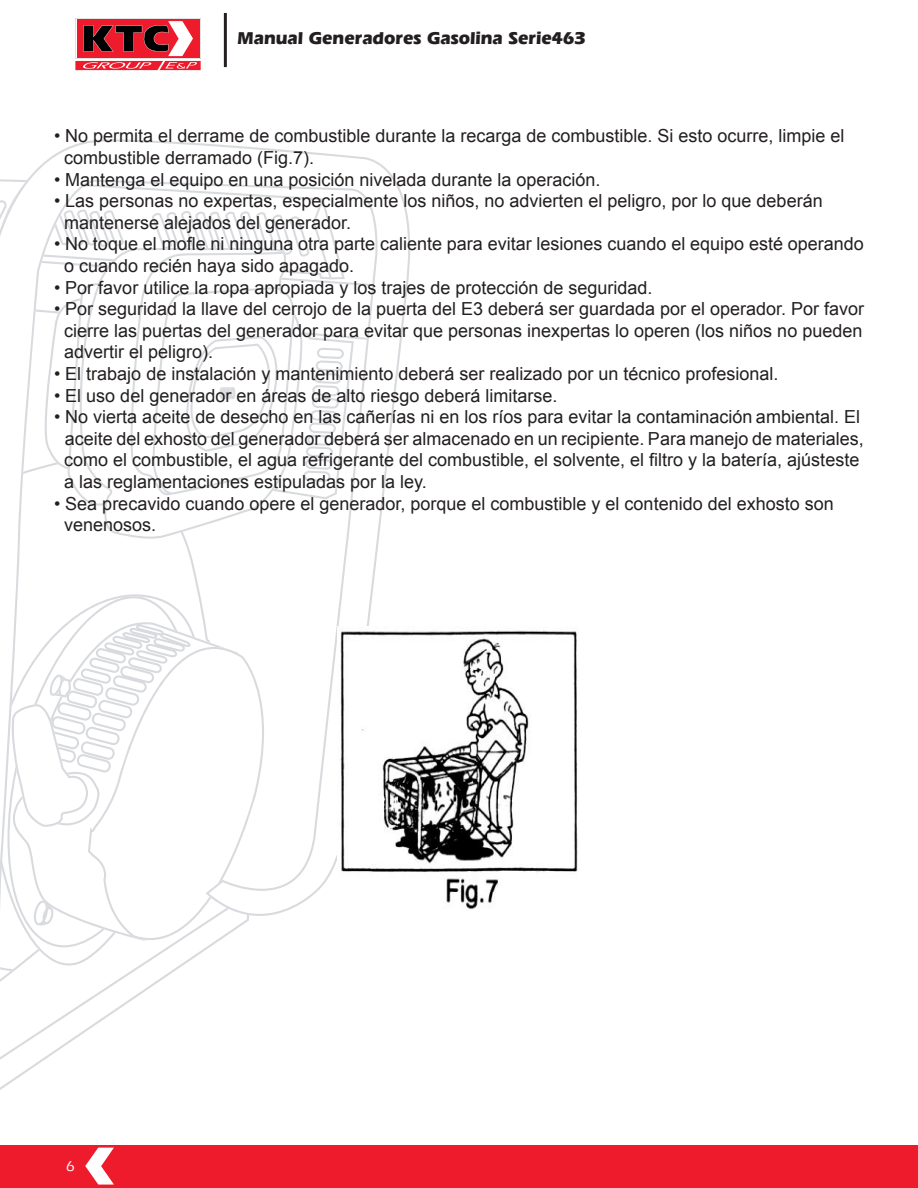
<style>
.page{position:relative;width:918px;height:1188px;background:#fff}
.page>*{position:absolute;margin:0;border:0;box-sizing:border-box;transform-origin:0 0}
.t1{font:18px/21.6px "Arial";color:#231f20}
.t2{font:700 18px "Eras IT Cby BT";color:#231f20}
.t3{font:500 15px "Eras IT Cby BT";color:#fff}
</style>
<div class="page">
<div style="left:0;top:1145px;width:918px;height:43px;background:#ee1b2c"></div>
<svg style="left:85px;top:1148px;width:29px;height:37px"></svg>
<hr style="left:224px;top:13px;width:3px;height:54px;background:#231f20">
<svg style="left:75px;top:18px;width:126px;height:52px;background:#c24751"></svg>
<svg style="left:0;top:941px;width:218px;height:149px"></svg>
<svg style="left:2px;top:941px;width:193px;height:25px"></svg>
<svg style="left:50px;top:916px;width:199px;height:24px"></svg>
<svg style="left:0;top:139px;width:410px;height:777px"></svg>
<img style="left:337px;top:626px;width:241px;height:289px">
<p class="t2" style="left:237px;top:27px;width:350px">Manual Generadores Gasolina Serie463</p>
<p class="t1" style="left:64px;top:125px;width:782px;text-indent:-10px">• No permita el derrame de combustible durante la recarga de combustible. Si esto ocurre, limpie el combustible derramado (Fig.7).</p>
<p class="t1" style="left:54px;top:169px;width:548px">• Mantenga el equipo en una posición nivelada durante la operación.</p>
<p class="t1" style="left:64px;top:190px;width:760px;text-indent:-10px">• Las personas no expertas, especialmente los niños, no advierten el peligro, por lo que deberán mantenerse alejados del generador.</p>
<p class="t1" style="left:64px;top:233px;width:801px;text-indent:-10px">• No toque el mofle ni ninguna otra parte caliente para evitar lesiones cuando el equipo esté operando o cuando recién haya sido apagado.</p>
<p class="t1" style="left:54px;top:277px;width:600px">• Por favor utilice la ropa apropiada y los trajes de protección de seguridad.</p>
<p class="t1" style="left:64px;top:298px;width:802px;text-align:justify;text-indent:-10px">• Por seguridad la llave del cerrojo de la puerta del E3 deberá ser guardada por el operador. Por favor cierre las puertas del generador para evitar que personas inexpertas lo operen (los niños no pueden advertir el peligro).</p>
<p class="t1" style="left:54px;top:363px;width:726px">• El trabajo de instalación y mantenimiento deberá ser realizado por un técnico profesional.</p>
<p class="t1" style="left:54px;top:385px;width:505px">• El uso del generador en áreas de alto riesgo deberá limitarse.</p>
<p class="t1" style="left:64px;top:406px;width:801px;text-indent:-10px">• No vierta aceite de desecho en las cañerías ni en los ríos para evitar la contaminación ambiental. El aceite del exhosto del generador deberá ser almacenado en un recipiente. Para manejo de materiales, como el combustible, el agua refrigerante del combustible, el solvente, el filtro y la batería, ajústeste a las reglamentaciones estipuladas por la ley.</p>
<p class="t1" style="left:64px;top:493px;width:771px;text-indent:-10px">• Sea precavido cuando opere el generador, porque el combustible y el contenido del exhosto son venenosos.</p>
<p class="t3" style="left:67px;top:1157px;width:10px">6</p>
</div>
